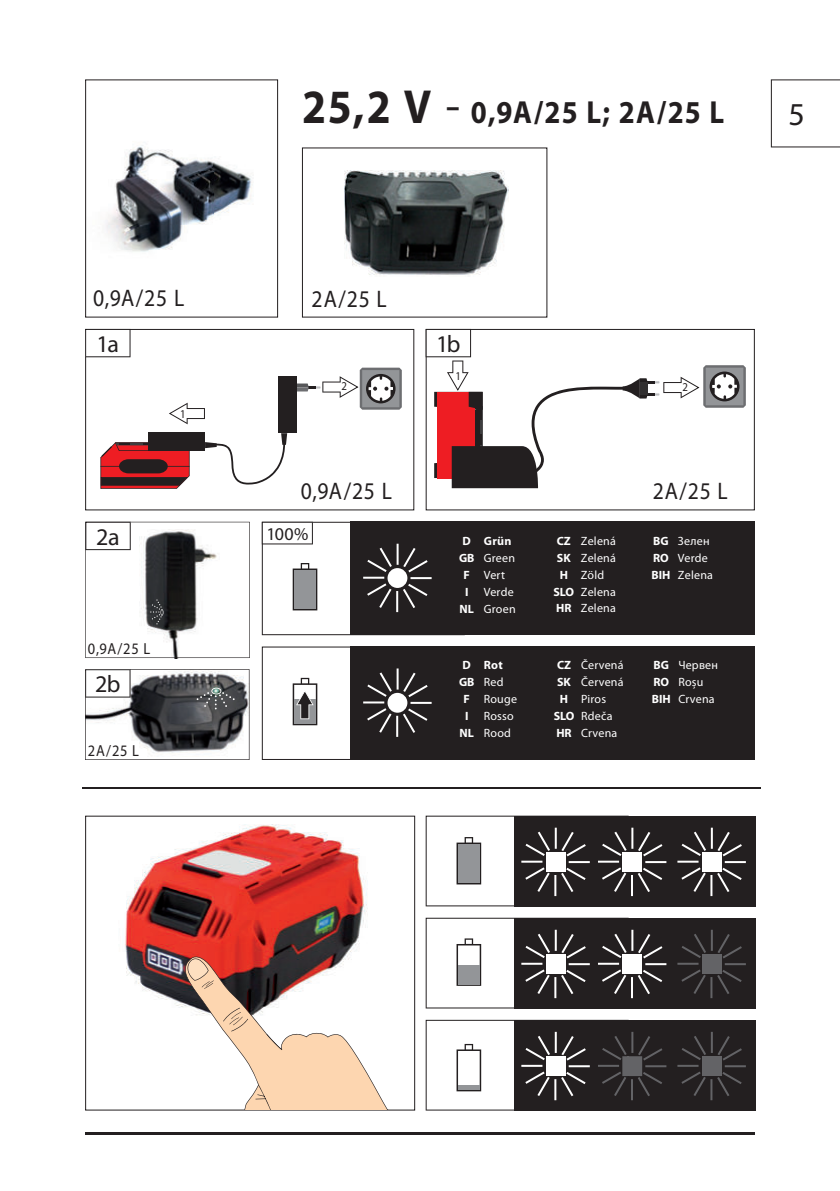
<style>
.page{position:relative;width:840px;height:1191px;background:#fff}
.page>*{position:absolute;margin:0;border:0;box-sizing:border-box;transform-origin:0 0}
.t1{font:700 32px "Myriad Pro";letter-spacing:.035em;color:#231f20;scale:.9 1}
.t2{font:32px "Myriad Pro";color:#231f20}
.t3{font:24px "Myriad Pro";letter-spacing:.025em;color:#231f20;scale:.9 1}
.t4{font:24px "Myriad Pro";letter-spacing:.025em;color:#231f20}
.t5{font:18px "Myriad Pro";color:#231f20}
.t6{font:16px "Myriad Pro";letter-spacing:.055em;color:#231f20;scale:.9 1}
.t7{font:12px/17px "Myriad Pro";letter-spacing:.02em;color:#fff;text-align:right}
.t8{font:700 12px "Myriad Pro";letter-spacing:.02em;color:#fff}
.t9{font:12px "Myriad Pro";color:#231f20;scale:.9 1}
.s1{font-size:48px}
.s2{font-family:"Gujarati";font-weight:400;font-size:48px}
.s3{font-weight:700}
</style>
<div class="page">
<svg style="left:770px;top:79px;width:69px;height:68px"></svg>
<hr style="left:85px;top:1132px;width:668px;height:2px;background:#231f20">
<svg style="left:85px;top:79px;width:193px;height:238px"></svg>
<svg style="left:85px;top:815px;width:330px;height:295px"></svg>
<div style="left:513px;top:1019px;width:241px;height:91px;background:#231f20"></div>
<div style="left:350px;top:522px;width:404px;height:113px;background:#231f20"></div>
<div style="left:350px;top:646px;width:404px;height:114px;background:#231f20"></div>
<div style="left:513px;top:917px;width:241px;height:91px;background:#231f20"></div>
<div style="left:513px;top:815px;width:241px;height:91px;background:#231f20"></div>
<svg style="left:425px;top:1019px;width:241px;height:91px"></svg>
<svg style="left:425px;top:917px;width:241px;height:91px"></svg>
<svg style="left:425px;top:815px;width:241px;height:91px"></svg>
<svg style="left:677px;top:1032px;width:68px;height:68px"></svg>
<svg style="left:677px;top:929px;width:68px;height:69px"></svg>
<svg style="left:677px;top:827px;width:68px;height:69px"></svg>
<svg style="left:262px;top:646px;width:170px;height:114px"></svg>
<svg style="left:262px;top:522px;width:170px;height:113px"></svg>
<svg style="left:184px;top:955px;width:204px;height:154px"></svg>
<svg style="left:85px;top:522px;width:164px;height:136px"></svg>
<hr style="left:82px;top:787px;width:678px;height:1px;background:#231f20">
<svg style="left:302px;top:147px;width:245px;height:170px"></svg>
<svg style="left:85px;top:329px;width:329px;height:181px"></svg>
<svg style="left:425px;top:329px;width:329px;height:181px"></svg>
<svg style="left:85px;top:329px;width:45px;height:28px"></svg>
<svg style="left:169px;top:403px;width:36px;height:21px"></svg>
<svg style="left:425px;top:329px;width:320px;height:159px"></svg>
<svg style="left:85px;top:669px;width:164px;height:91px"></svg>
<h1 class="t1" style="left:302px;top:96px;width:470px"><span class="s1">25,2 V</span> <span class="s2">-</span> 0,9A/25 L; 2A/25 L</h1>
<h1 class="t2" style="left:788px;top:98px;width:18px">5</h1>
<h2 class="t3" style="left:93px;top:285px;width:103px">0,9A/25 L</h2>
<h2 class="t3" style="left:311px;top:287px;width:85px">2A/25 L</h2>
<h2 class="t4" style="left:97px;top:331px;width:24px">1a</h2>
<p class="t9" style="left:180px;top:407px;width:8px">1</p>
<p class="t9" style="left:341px;top:380px;width:8px">2</p>
<h2 class="t4" style="left:436px;top:331px;width:26px">1b</h2>
<p class="t9" style="left:455px;top:370px;width:8px">1</p>
<p class="t9" style="left:682px;top:380px;width:8px">2</p>
<h2 class="t4" style="left:96px;top:524px;width:25px">2a</h2>
<h3 class="t6" style="left:88px;top:640px;width:71px">0,9A/25 L</h3>
<h2 class="t4" style="left:95px;top:672px;width:27px">2b</h2>
<h3 class="t6" style="left:88px;top:742px;width:58px">2A/25 L</h3>
<h2 class="t3" style="left:300px;top:478px;width:103px">0,9A/25 L</h2>
<h2 class="t3" style="left:652px;top:478px;width:85px">2A/25 L</h2>
<h3 class="t5" style="left:266px;top:524px;width:43px">100%</h3>
<p class="t8" style="left:462px;top:534px;width:50px">D Grün</p>
<p class="t7" style="left:459px;top:549px;width:58px"><span class="s3">GB</span> Green</p>
<p class="t7" style="left:463px;top:566px;width:43px"><span class="s3">F</span> Vert</p>
<p class="t8" style="left:465px;top:585px;width:5px">I</p>
<p class="t7" style="left:459px;top:583px;width:58px">Verde<br><span class="s3">NL</span> Groen</p>
<p class="t8" style="left:462px;top:659px;width:42px">D Rot</p>
<p class="t7" style="left:459px;top:674px;width:46px"><span class="s3">GB</span> Red</p>
<p class="t7" style="left:463px;top:691px;width:55px"><span class="s3">F</span> Rouge</p>
<p class="t8" style="left:465px;top:710px;width:5px">I</p>
<p class="t7" style="left:459px;top:708px;width:56px">Rosso<br><span class="s3">NL</span> Rood</p>
<p class="t7" style="left:553px;top:532px;width:64px;text-align:center"><span class="s3">CZ</span> Zelená<br><span class="s3">SK</span> Zelená<br><span class="s3">H</span> Zöld<br><span class="s3">SLO</span> Zelena</p>
<p class="t7" style="left:556px;top:599px;width:61px"><span class="s3">HR</span> Zelena</p>
<p class="t7" style="left:556px;top:657px;width:68px"><span class="s3">CZ</span> Červená</p>
<p class="t7" style="left:557px;top:674px;width:68px"><span class="s3">SK</span> Červená</p>
<p class="t7" style="left:559px;top:691px;width:48px"><span class="s3">H</span> Piros</p>
<p class="t7" style="left:553px;top:708px;width:60px"><span class="s3">SLO</span> Rdeča</p>
<p class="t7" style="left:556px;top:725px;width:62px"><span class="s3">HR</span> Crvena</p>
<p class="t7" style="left:651px;top:532px;width:63px;text-align:left"><span class="s3">BG</span> Зелен<br><span class="s3">RO</span> Verde<br><span class="s3">BIH</span> Zelena</p>
<p class="t7" style="left:651px;top:657px;width:68px;text-align:left"><span class="s3">BG</span> Червен<br><span class="s3">RO</span> Roșu<br><span class="s3">BIH</span> Crvena</p>
</div>
